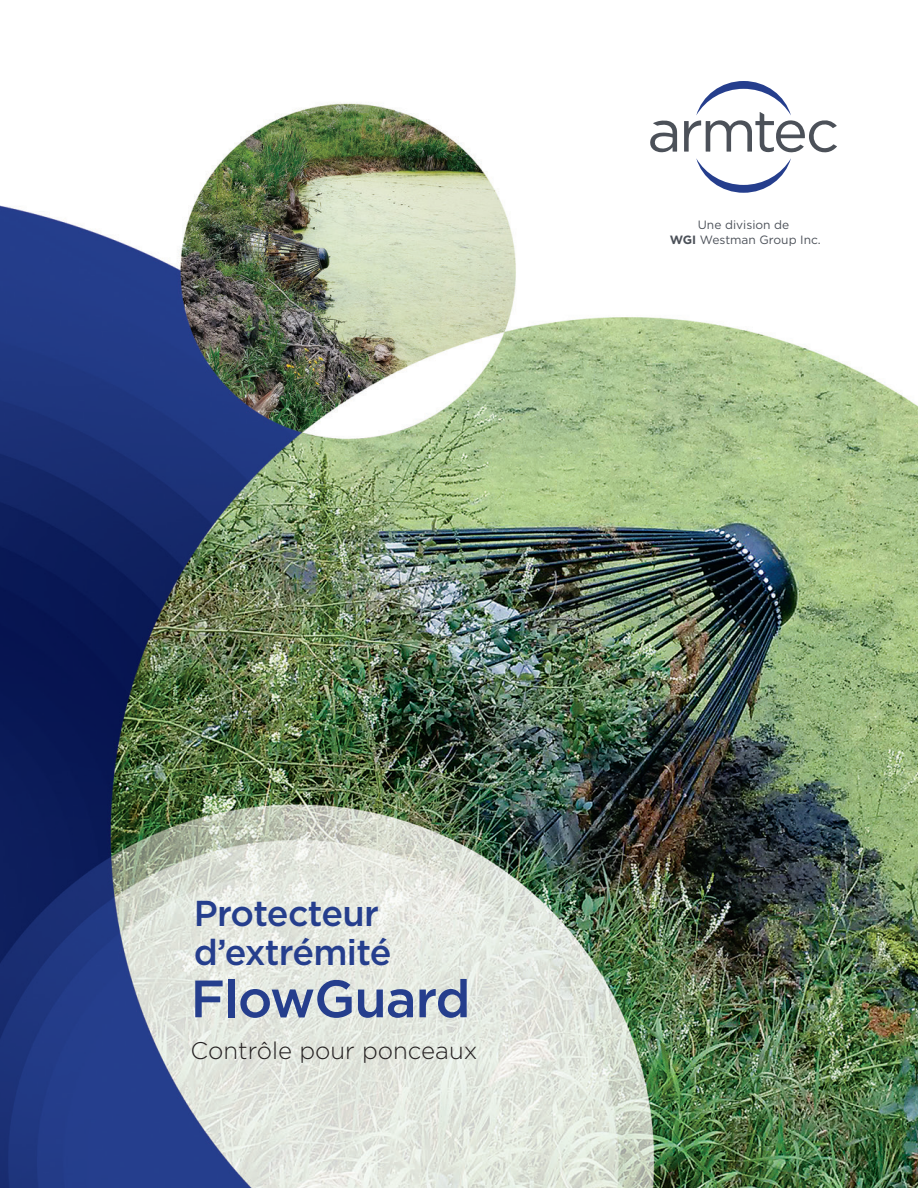
<style>
.page{position:relative;width:918px;height:1188px;background:#fff}
.page>*{position:absolute;margin:0;border:0;box-sizing:border-box;transform-origin:0 0}
.t1{font:500 52.5px "Gotham";letter-spacing:-.02em;color:#253e8d}
.t2{font:500 36px/39px "Gotham";letter-spacing:-.02em;color:#253e8d}
.t3{font:300 24px "Gotham";color:#231f20}
.t4{font:12px/15px "Gotham";color:#4c5159;text-align:center}
.s1{font-weight:700}
</style>
<div class="page">
<img style="left:0;top:102px;width:918px;height:1086px">
<svg style="left:650px;top:120px;width:27px;height:32px"></svg>
<svg style="left:684px;top:81px;width:153px;height:112px"></svg>
<p class="t4" style="left:670px;top:217px;width:153px">Une division de<br><span class="s1">WGI</span> Westman Group Inc.</p>
<h2 class="t2" style="left:194px;top:893px;width:200px">Protecteur d’extrémité</h2>
<h1 class="t1" style="left:191px;top:964px;width:282px">FlowGuard</h1>
<h3 class="t3" style="left:191px;top:1035px;width:288px">Contrôle pour ponceaux</h3>
</div>
